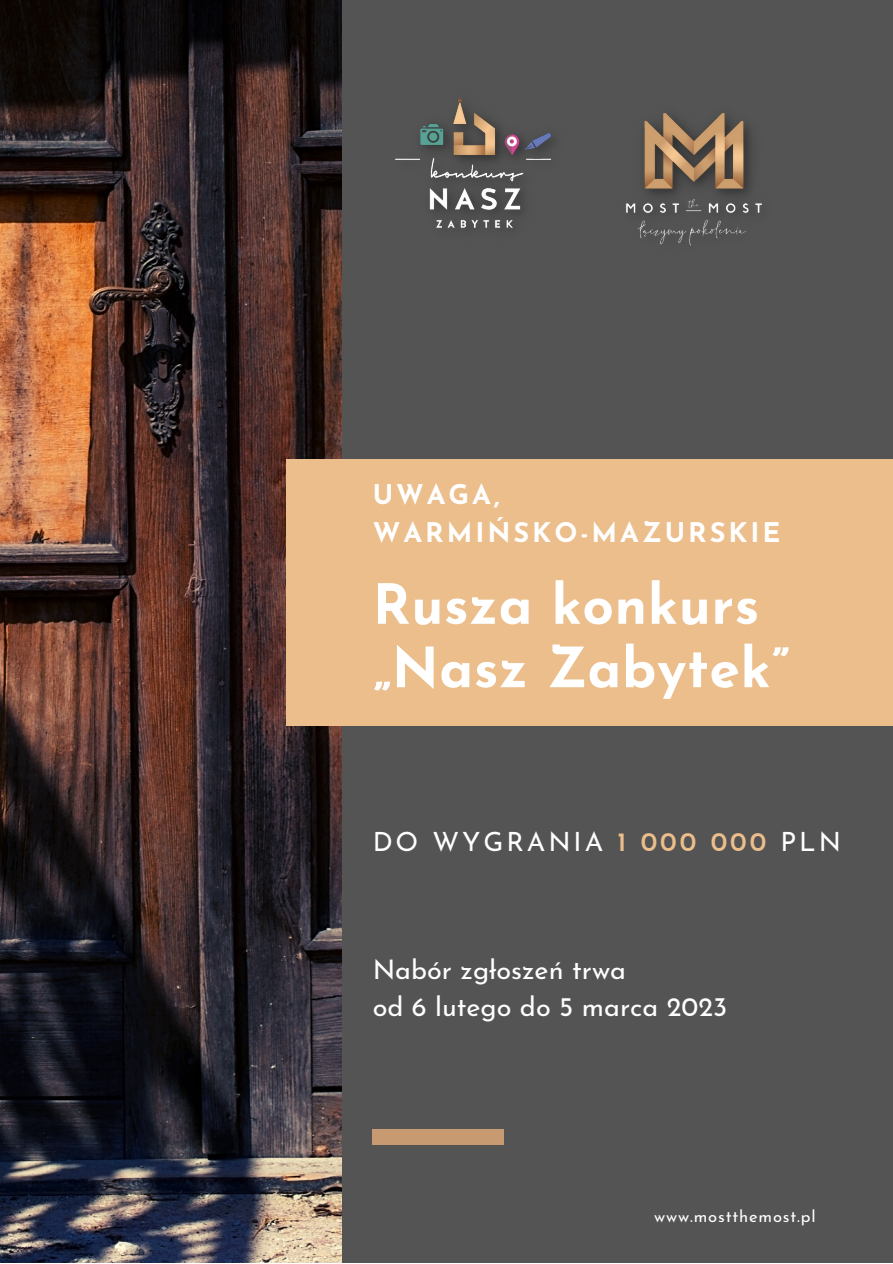
<style>
.page{position:relative;width:893px;height:1264px;background:#fff}
.page>*{position:absolute;margin:0;border:0;box-sizing:border-box;transform-origin:0 0}
.t1{font:700 55.2px/63.4px "Josefin Sans";letter-spacing:.01em;color:#fff}
.t2{font:27px/37px "Josefin Sans";color:#fff}
.t3{font:700 27px/37.8px "Josefin Sans";letter-spacing:.11em;color:#fff}
.t4{font:26.55px "Josefin Sans";letter-spacing:.11em;color:#fff}
.t5{font:16.5px "Josefin Sans";letter-spacing:.05em;color:#fff}
.s1{font-weight:600;color:#ecbe8b}
</style>
<div class="page">
<div style="left:0;top:0;width:892px;height:1262px;background:#545454"></div>
<img style="left:0;top:0;width:342px;height:1262px">
<div style="left:372px;top:1129px;width:132px;height:15px;background:#c79a71"></div>
<img style="left:626px;top:113px;width:136px;height:133px">
<img style="left:395px;top:98px;width:158px;height:130px">
<div style="left:286px;top:458px;width:606px;height:267px;background:#ecbe8b"></div>
<p class="t3" style="left:372px;top:478px;width:409px">UWAGA,<br>WARMIŃSKO-MAZURSKIE</p>
<h1 class="t1" style="left:372px;top:578px;width:418px">Rusza konkurs „Nasz Zabytek”</h1>
<p class="t4" style="left:372px;top:831px;width:470px">DO WYGRANIA <span class="s1">1 000 000</span> PLN</p>
<p class="t2" style="left:372px;top:953px;width:356px">Nabór zgłoszeń trwa<br>od 6 lutego do 5 marca 2023</p>
<p class="t5" style="left:654px;top:1209px;width:163px">www.mostthemost.pl</p>
</div>
